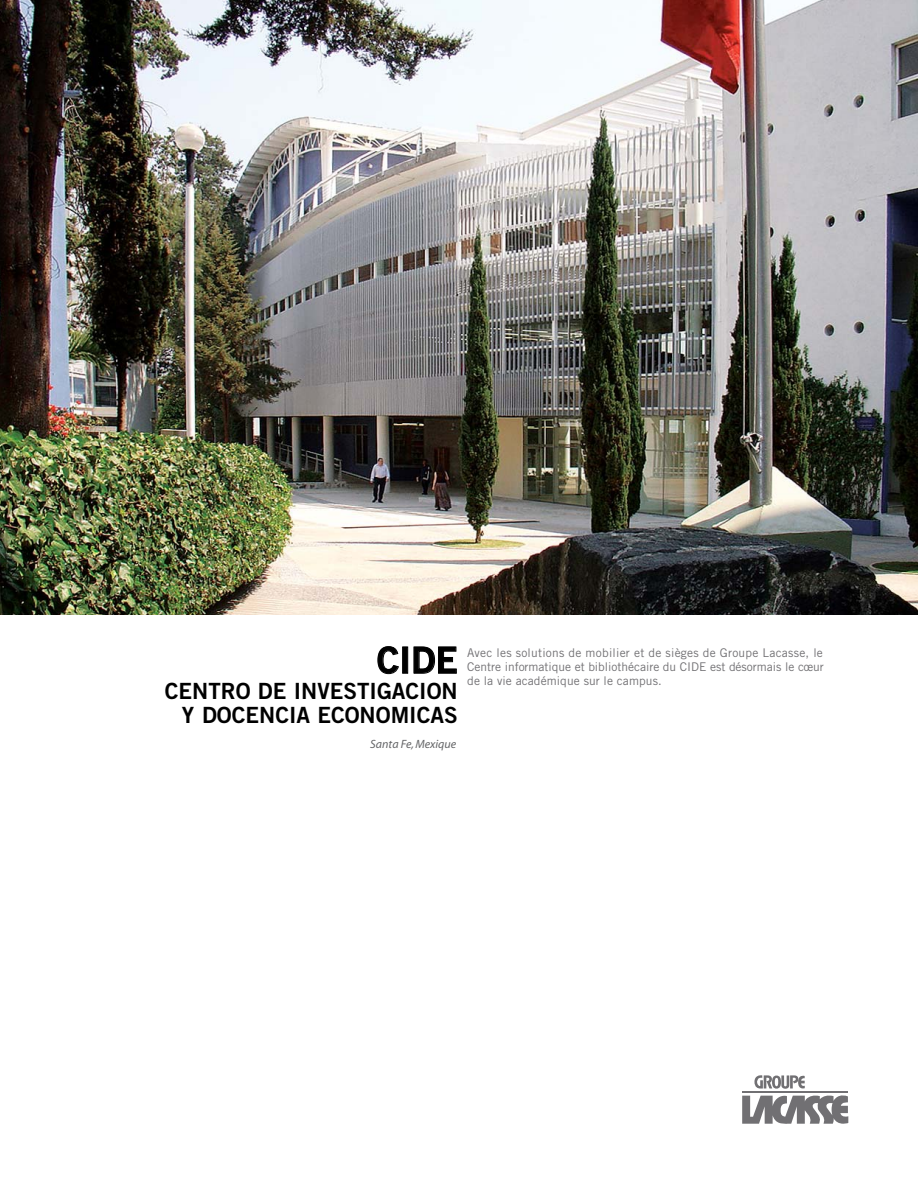
<style>
.page{position:relative;width:918px;height:1188px;background:#fff}
.page>*{position:absolute;margin:0;border:0;box-sizing:border-box;transform-origin:0 0}
.t1{font:36.3px "Trade Gothic Bold Two";color:#000}
.t2{font:22.35px/24px "Trade Gothic Bold Two";color:#000;text-align:right}
.t3{font:12px/14.4px "Trade Gothic";letter-spacing:.005em;color:#717073;text-align:justify}
.t4{font:italic 12px "Myriad";color:#636466}
</style>
<div class="page">
<svg style="left:742px;top:1075px;width:106px;height:49px"></svg>
<hr style="left:742px;top:1092px;width:106px;height:1px;background:#717073">
<img style="left:0;top:0;width:918px;height:614px">
<h1 class="t1" style="left:377px;top:647px;width:82px">CIDE</h1>
<h2 class="t2" style="left:165px;top:681px;width:294px">CENTRO DE INVESTIGACION<br>Y DOCENCIA ECONOMICAS</h2>
<p class="t4" style="left:370px;top:740px;width:87px">Santa Fe, Mexique</p>
<p class="t3" style="left:467px;top:646px;width:358px">Avec les solutions de mobilier et de sièges de Groupe Lacasse, le Centre informatique et bibliothécaire du CIDE est désormais le cœur de la vie académique sur le campus.</p>
</div>
